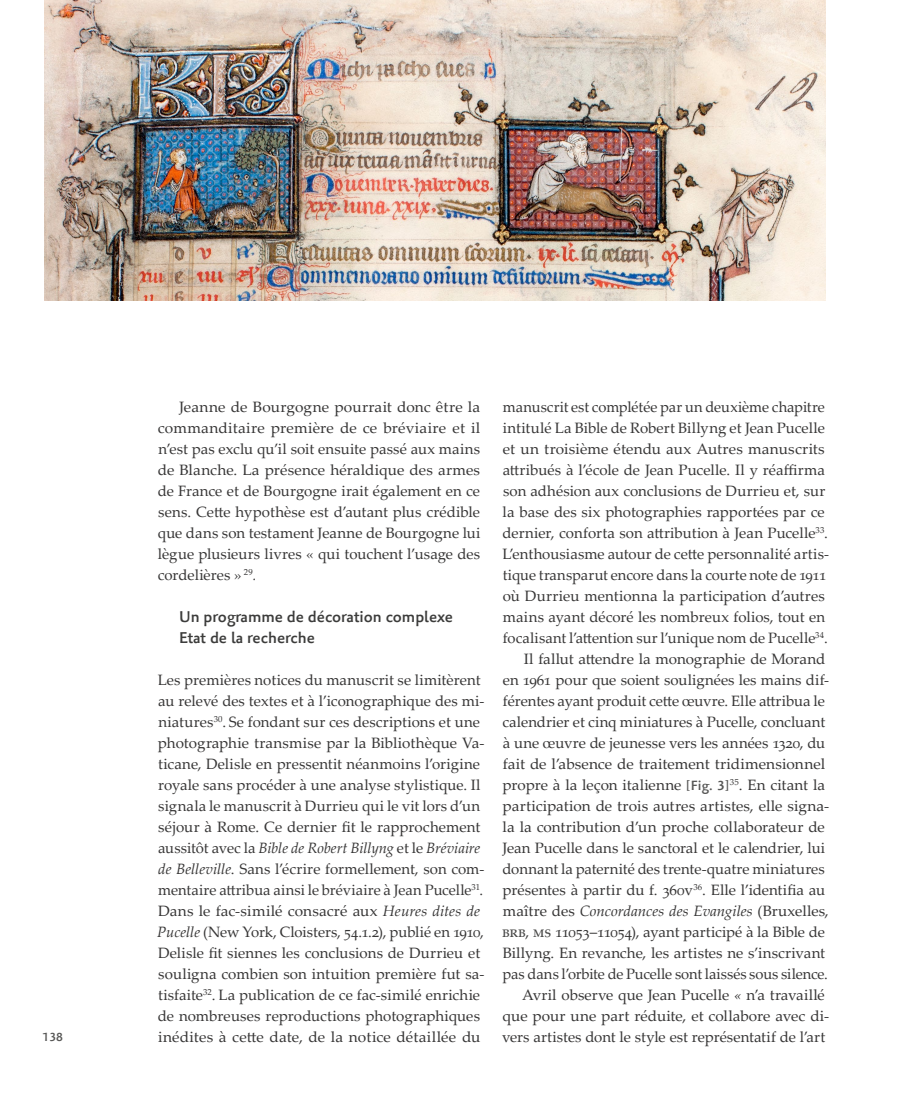
<style>
.page{position:relative;width:915px;height:1106px;background:#fff}
.page>*{position:absolute;margin:0;border:0;box-sizing:border-box;transform-origin:0 0}
.t1{font:500 15.75px/21px "Palatino Sans Com";color:#3c3c3b}
.t2{font:15px/21px "Palatino Linotype";color:#373636;text-align:justify}
.t3{font:italic 15px "Palatino Linotype";color:#373636}
.t4{font:15px "Palatino Linotype";letter-spacing:-.02em;color:#373636}
.t5{font:500 12px "Palatino Sans Com";color:#575756}
.s1{font-style:italic}
.s2{font-family:"Palatino Sans Com";font-weight:500;font-size:13.5px;color:#575756}
.s3{font-style:normal}
.s4{font-size:16.5px;color:#474746}
</style>
<div class="page">
<img style="left:44px;top:0;width:780px;height:300px">
<p class="t5" style="left:43px;top:1029px;width:22px">138</p>
<p class="t2" style="left:158px;top:396px;width:324px;text-indent:21px">Jeanne de Bourgogne pourrait donc être la commanditaire première de ce bréviaire et il n’est pas exclu qu’il soit ensuite passé aux mains de Blanche. La présence héraldique des armes de France et de Bourgogne irait également en ce sens. Cette hypothèse est d’autant plus crédible que dans son testament Jeanne de Bourgogne lui lègue plusieurs livres « qui touchent l’usage des cordelières » <sup>29</sup><span class="s1">.</span></p>
<p class="t1" style="left:179px;top:607px;width:275px">Un programme de décoration complexe<br>Etat de la recherche</p>
<p class="t2" style="left:157px;top:669px;width:328px;text-align:left">Les premières notices du manuscrit se limitèrent au relevé des textes et à l’iconographique des mi&shy;niatures<sup>30</sup>. Se fondant sur ces descriptions et une photographie transmise par la Bibliothèque Va&shy;ticane, Delisle en pressentit néanmoins l’origine royale sans procéder à une analyse stylistique. Il signala le manuscrit à Durrieu qui le vit lors d’un séjour à Rome. Ce dernier fit le rapprochement aussitôt avec la <span class="s1">Bible de Robert Billyng</span> et le <span class="s1">Bréviaire de Belleville</span>. Sans l’écrire formellement, son com&shy;mentaire attribua ainsi le bréviaire à Jean Pucelle<sup>31</sup>.<br>Dans le fac-similé consacré aux <span class="s1">Heures dites de Pucelle</span> (New York, Cloisters, 54.1.2), publié en 1910, Delisle fit siennes les conclusions de Durrieu et souligna combien son intuition première fut sa&shy;tisfaite<sup>32</sup>. La publication de ce fac-similé enrichie de nombreuses reproductions photographiques inédites à cette date, de la notice détaillée du</p>
<p class="t2" style="left:502px;top:396px;width:323px">manuscrit est complétée par un deuxième chapitre</p>
<p class="t2" style="left:502px;top:417px;width:323px">intitulé La Bible de Robert Billyng et Jean Pucelle</p>
<p class="t2" style="left:502px;top:438px;width:323px">et un troisième étendu aux Autres manuscrits</p>
<p class="t2" style="left:502px;top:459px;width:323px">attribués à l’école de Jean Pucelle. Il y réaffirma</p>
<p class="t2" style="left:503px;top:480px;width:324px">son adhésion aux conclusions de Durrieu et, sur</p>
<p class="t2" style="left:502px;top:501px;width:323px">la base des six photographies rapportées par ce</p>
<p class="t2" style="left:502px;top:522px;width:327px">dernier, conforta son attribution à Jean Pucelle<sup>33</sup>.</p>
<p class="t2" style="left:502px;top:543px;width:328px">L’enthousiasme autour de cette personnalité artis-</p>
<p class="t2" style="left:502px;top:564px;width:325px">tique transparut encore dans la courte note de 1911</p>
<p class="t2" style="left:502px;top:585px;width:323px">où Durrieu mentionna la participation d’autres</p>
<p class="t2" style="left:502px;top:606px;width:323px">mains ayant décoré les nombreux folios, tout en</p>
<p class="t2" style="left:502px;top:627px;width:326px">focalisant l’attention sur l’unique nom de Pucelle<sup>34</sup>.</p>
<p class="t2" style="left:523px;top:648px;width:303px">Il fallut attendre la monographie de Morand</p>
<p class="t2" style="left:502px;top:669px;width:328px">en 1961 pour que soient soulignées les mains dif-</p>
<p class="t2" style="left:502px;top:690px;width:323px">férentes ayant produit cette œuvre. Elle attribua le</p>
<p class="t2" style="left:502px;top:711px;width:324px">calendrier et cinq miniatures à Pucelle, concluant</p>
<p class="t2" style="left:502px;top:732px;width:324px">à une œuvre de jeunesse vers les années 1320, du</p>
<p class="t2" style="left:502px;top:753px;width:324px">fait de l’absence de traitement tridimensionnel</p>
<p class="t2" style="left:502px;top:774px;width:324px">propre à la leçon italienne <span class="s2">[Fig. 3]</span><sup>35</sup>. En citant la</p>
<p class="t2" style="left:502px;top:795px;width:328px">participation de trois autres artistes, elle signa-</p>
<p class="t2" style="left:502px;top:816px;width:323px">la la contribution d’un proche collaborateur de</p>
<p class="t2" style="left:502px;top:837px;width:324px">Jean Pucelle dans le sanctoral et le calendrier, lui</p>
<p class="t2" style="left:502px;top:858px;width:323px">donnant la paternité des trente-quatre miniatures</p>
<p class="t2" style="left:502px;top:879px;width:324px">présentes à partir du f. 360v<sup>36</sup>. Elle l’identifia au</p>
<p class="t3" style="left:502px;top:900px;width:327px"><span class="s3">maître des</span> Concordances des Evangiles <span class="s3">(Bruxelles,</span></p>
<p class="t4" style="left:502px;top:921px;width:324px"><span class="s4">brb</span>, <span class="s4">ms</span> 11053–11054), ayant participé à la Bible de</p>
<p class="t2" style="left:502px;top:942px;width:324px">Billyng. En revanche, les artistes ne s’inscrivant</p>
<p class="t2" style="left:502px;top:963px;width:326px">pas dans l’orbite de Pucelle sont laissés sous silence.</p>
<p class="t2" style="left:522px;top:984px;width:304px">Avril observe que Jean Pucelle <span class="s1">«</span> n’a travaillé</p>
<p class="t2" style="left:502px;top:1005px;width:328px">que pour une part réduite, et collabore avec di-</p>
<p class="t2" style="left:502px;top:1026px;width:324px">vers artistes dont le style est représentatif de l’art</p>
</div>
